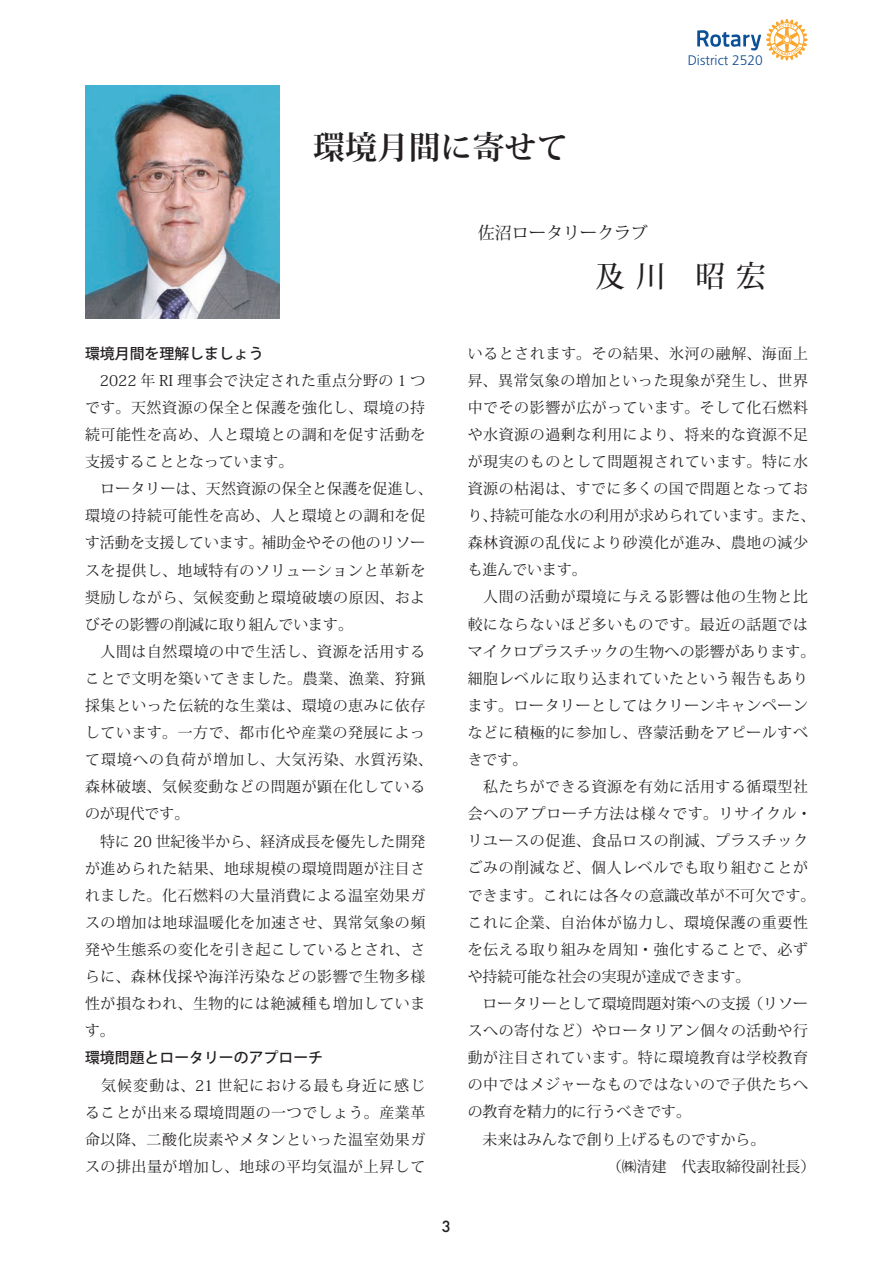
<style>
.page{position:relative;width:893px;height:1263px;background:#fff}
.page>*{position:absolute;margin:0;border:0;box-sizing:border-box;transform-origin:0 0}
.t1{font:700 31.95px "Koz Min Pr 6 N";color:#231f20}
.t2{font:500 29.7px "Koz Min Pr 6 N";color:#231f20}
.t3{font:16.95px "Koz Min Pro";color:#231f20}
.t4{font:14.85px/27.2px "Koz Min Pro";letter-spacing:.045em;color:#231f20}
.t5{font:14.85px "Koz Min Pro";color:#231f20}
.t6{font:500 14.85px "Koz Go Pro";color:#231f20}
.t7{font:14.85px "Koz Min Pro";letter-spacing:.015em;color:#231f20}
.t8{font:14.85px "Koz Min Pro";letter-spacing:.02em;color:#231f20}
.t9{font:500 14.85px "Futura";color:#231f20}
.t10{font:300 13.8px "Frutiger LT Std";color:#0f4c95}
</style>
<div class="page">
<svg style="left:697px;top:19px;width:111px;height:41px"></svg>
<img style="left:85px;top:85px;width:194px;height:234px">
<h1 class="t1" style="left:313px;top:130px;width:257px">環境月間に寄せて</h1>
<p class="t3" style="left:478px;top:220px;width:172px">佐沼ロータリークラブ</p>
<p class="t10" style="left:688px;top:52px;width:77px">District 2520</p>
<h2 class="t2" style="left:596px;top:260px;width:172px">及川 昭宏</h2>
<p class="t6" style="left:85px;top:344px;width:180px">環境月間を理解しましょう</p>
<p class="t4" style="left:85px;top:366px;width:349px">　2022 年 RI 理事会で決定された重点分野の 1 つです。天然資源の保全と保護を強化し、環境の持続可能性を高め、人と環境との調和を促す活動を支援することとなっています。<br>　ロータリーは、天然資源の保全と保護を促進し、環境の持続可能性を高め、人と環境との調和を促す活動を支援しています。補助金やその他のリソースを提供し、地域特有のソリューションと革新を奨励しながら、気候変動と環境破壊の原因、およびその影響の削減に取り組んでいます。<br>　人間は自然環境の中で生活し、資源を活用することで文明を築いてきました。農業、漁業、狩猟採集といった伝統的な生業は、環境の恵みに依存しています。一方で、都市化や産業の発展によって環境への負荷が増加し、大気汚染、水質汚染、森林破壊、気候変動などの問題が顕在化しているのが現代です。<br>　特に 20 世紀後半から、経済成長を優先した開発が進められた結果、地球規模の環境問題が注目されました。化石燃料の大量消費による温室効果ガスの増加は地球温暖化を加速させ、異常気象の頻発や生態系の変化を引き起こしているとされ、さらに、森林伐採や海洋汚染などの影響で生物多様性が損なわれ、生物的には絶滅種も増加しています。</p>
<p class="t6" style="left:85px;top:1048px;width:240px">環境問題とロータリーのアプローチ</p>
<p class="t4" style="left:85px;top:1071px;width:342px;text-align:justify">　気候変動は、21 世紀における最も身近に感じることが出来る環境問題の一つでしょう。産業革命以降、二酸化炭素やメタンといった温室効果ガスの排出量が増加し、地球の平均気温が上昇して</p>
<p class="t4" style="left:468px;top:339px;width:342px">いるとされます。その結果、氷河の融解、海面上</p>
<p class="t4" style="left:468px;top:366px;width:342px">昇、異常気象の増加といった現象が発生し、世界</p>
<p class="t4" style="left:468px;top:393px;width:342px">中でその影響が広がっています。そして化石燃料</p>
<p class="t4" style="left:468px;top:420px;width:342px">や水資源の過剰な利用により、将来的な資源不足</p>
<p class="t4" style="left:468px;top:447px;width:342px">が現実のものとして問題視されています。特に水</p>
<p class="t4" style="left:468px;top:474px;width:342px">資源の枯渇は、すでに多くの国で問題となってお</p>
<p class="t5" style="left:468px;top:505px;width:349px">り、持続可能な水の利用が求められています。また、</p>
<p class="t4" style="left:468px;top:529px;width:342px">森林資源の乱伐により砂漠化が進み、農地の減少</p>
<p class="t5" style="left:468px;top:559px;width:121px">も進んでいます。</p>
<p class="t4" style="left:468px;top:583px;width:342px">　人間の活動が環境に与える影響は他の生物と比</p>
<p class="t4" style="left:468px;top:610px;width:342px">較にならないほど多いものです。最近の話題では</p>
<p class="t7" style="left:468px;top:641px;width:349px">マイクロプラスチックの生物への影響があります。</p>
<p class="t4" style="left:468px;top:664px;width:342px">細胞レベルに取り込まれていたという報告もあり</p>
<p class="t4" style="left:468px;top:691px;width:342px">ます。ロータリーとしてはクリーンキャンペーン</p>
<p class="t4" style="left:468px;top:718px;width:342px">などに積極的に参加し、啓蒙活動をアピールすべ</p>
<p class="t4" style="left:468px;top:745px;width:61px">きです。</p>
<p class="t4" style="left:468px;top:773px;width:342px">　私たちができる資源を有効に活用する循環型社</p>
<p class="t4" style="left:468px;top:800px;width:345px">会へのアプローチ方法は様々です。リサイクル・</p>
<p class="t4" style="left:468px;top:827px;width:342px">リユースの促進、食品ロスの削減、プラスチック</p>
<p class="t4" style="left:468px;top:854px;width:342px">ごみの削減など、個人レベルでも取り組むことが</p>
<p class="t8" style="left:468px;top:885px;width:349px">できます。これには各々の意識改革が不可欠です。</p>
<p class="t4" style="left:468px;top:908px;width:342px">これに企業、自治体が協力し、環境保護の重要性</p>
<p class="t4" style="left:468px;top:935px;width:342px">を伝える取り組みを周知・強化することで、必ず</p>
<p class="t5" style="left:468px;top:966px;width:284px">や持続可能な社会の実現が達成できます。</p>
<p class="t5" style="left:468px;top:993px;width:342px">　ロータリーとして環境問題対策への支援（リソー</p>
<p class="t4" style="left:468px;top:1016px;width:342px">スへの寄付など）やロータリアン個々の活動や行</p>
<p class="t4" style="left:468px;top:1044px;width:342px">動が注目されています。特に環境教育は学校教育</p>
<p class="t4" style="left:468px;top:1071px;width:342px">の中ではメジャーなものではないので子供たちへ</p>
<p class="t5" style="left:468px;top:1101px;width:225px">の教育を精力的に行うべきです。</p>
<p class="t5" style="left:468px;top:1128px;width:299px">　未来はみんなで創り上げるものですから。</p>
<p class="t5" style="left:607px;top:1156px;width:210px">（㈱清建　代表取締役副社長）</p>
<p class="t9" style="left:442px;top:1216px;width:11px">3</p>
</div>
